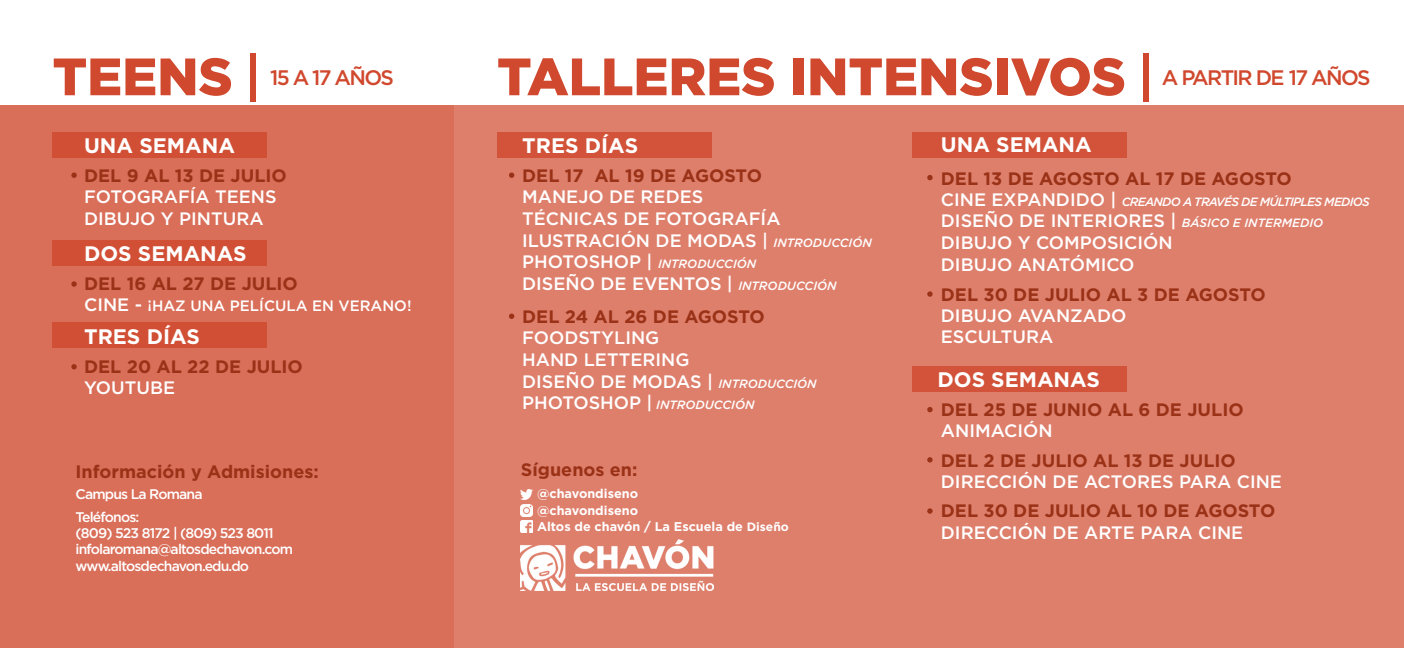
<style>
.page{position:relative;width:1404px;height:648px;background:#fff}
.page>*{position:absolute;margin:0;border:0;box-sizing:border-box;transform-origin:0 0}
.t1{font:900 52.5px "Gotham";color:#d0482d}
.t2{font:700 21px "Gotham";color:#fff}
.t3{font:500 21px "Gotham";letter-spacing:-.08em;color:#d0482d}
.t4{font:500 18px/21.6px "Gotham";color:#fff}
.t5{font:700 18px "Gotham";color:#9a3217}
.t6{font:500 15px "Gotham";color:#fff}
.t7{font:500 13.95px/16.4px "Gotham";letter-spacing:-.06em;color:#fff}
.t8{font:700 12.6px/16.5px "Gotham";color:#fff}
.t9{font:italic 500 12px "Gotham";letter-spacing:-.06em;color:#fff}
.t10{font:italic 500 12px "Gotham";color:#fff}
.s1{font-weight:500}
.s2{font-size:18px}
.s3{font-style:italic;font-size:12px}
.s4{font-style:normal;font-size:18px}
.s5{font-size:12px}
</style>
<div class="page">
<div style="left:0;top:105px;width:1404px;height:543px;background:#de7f6c"></div>
<div style="left:0;top:105px;width:454px;height:543px;background:#d96e59"></div>
<div style="left:52px;top:240px;width:215px;height:26px;background:#d14f35"></div>
<div style="left:52px;top:322px;width:215px;height:26px;background:#d14f35"></div>
<div style="left:913px;top:367px;width:214px;height:25px;background:#d25339"></div>
<svg style="left:927px;top:407px;width:6px;height:5px"></svg>
<svg style="left:927px;top:457px;width:6px;height:6px"></svg>
<svg style="left:927px;top:508px;width:6px;height:6px"></svg>
<div style="left:913px;top:132px;width:214px;height:26px;background:#d25339"></div>
<svg style="left:927px;top:175px;width:6px;height:5px"></svg>
<svg style="left:927px;top:291px;width:6px;height:6px"></svg>
<div style="left:497px;top:132px;width:214px;height:26px;background:#d25339"></div>
<svg style="left:509px;top:173px;width:5px;height:5px"></svg>
<svg style="left:509px;top:314px;width:5px;height:5px"></svg>
<div style="left:52px;top:132px;width:215px;height:26px;background:#d14f35"></div>
<svg style="left:71px;top:173px;width:6px;height:5px"></svg>
<svg style="left:71px;top:281px;width:6px;height:6px"></svg>
<svg style="left:71px;top:364px;width:6px;height:6px"></svg>
<svg style="left:520px;top:489px;width:13px;height:44px"></svg>
<img style="left:520px;top:540px;width:193px;height:51px">
<h1 class="t1" style="left:52px;top:41px;width:211px">TEENS <span class="s1">|</span></h1>
<h1 class="t1" style="left:497px;top:41px;width:659px">TALLERES INTENSIVOS <span class="s1">|</span></h1>
<p class="t3" style="left:270px;top:64px;width:125px">15 A 17 AÑOS</p>
<p class="t3" style="left:1162px;top:64px;width:210px">A PARTIR DE 17 AÑOS</p>
<p class="t2" style="left:84px;top:131px;width:152px">UNA SEMANA</p>
<p class="t5" style="left:84px;top:163px;width:204px">DEL 9 AL 13 DE JULIO</p>
<p class="t4" style="left:84px;top:186px;width:194px">FOTOGRAFÍA TEENS<br>DIBUJO Y PINTURA</p>
<p class="t2" style="left:84px;top:239px;width:164px">DOS SEMANAS</p>
<p class="t5" style="left:84px;top:272px;width:215px">DEL 16 AL 27 DE JULIO</p>
<p class="t6" style="left:84px;top:296px;width:329px"><span class="s2">CINE -</span> ¡HAZ UNA PELÍCULA EN VERANO!</p>
<p class="t2" style="left:84px;top:323px;width:117px">TRES DÍAS</p>
<p class="t5" style="left:84px;top:355px;width:220px">DEL 20 AL 22 DE JULIO</p>
<p class="t4" style="left:84px;top:377px;width:93px">YOUTUBE</p>
<p class="t5" style="left:76px;top:459px;width:245px">Información y Admisiones:</p>
<p class="t7" style="left:76px;top:483px;width:129px;line-height:22.4px">Campus La Romana<br>Teléfonos:</p>
<p class="t7" style="left:76px;top:525px;width:219px">(809) 523 8172 | (809) 523 8011 infolaromana@altosdechavon.com www.altosdechavon.edu.do</p>
<p class="t2" style="left:522px;top:131px;width:117px">TRES DÍAS</p>
<p class="t4" style="left:522px;top:186px;width:351px">MANEJO DE REDES<br>TÉCNICAS DE FOTOGRAFÍA<br>ILUSTRACIÓN DE MODAS | <span class="s3">INTRODUCCIÓN</span></p>
<p class="t10" style="left:522px;top:256px;width:236px"><span class="s4">PHOTOSHOP |</span> INTRODUCCIÓN</p>
<p class="t4" style="left:522px;top:272px;width:316px">DISEÑO DE EVENTOS | <span class="s3">INTRODUCCIÓN</span></p>
<p class="t4" style="left:522px;top:327px;width:296px">FOODSTYLING<br>HAND LETTERING<br>DISEÑO DE MODAS | <span class="s3">INTRODUCCIÓN</span></p>
<p class="t10" style="left:522px;top:397px;width:234px"><span class="s4">PHOTOSHOP |</span> INTRODUCCIÓN</p>
<p class="t5" style="left:522px;top:164px;width:241px">DEL 17 AL 19 DE AGOSTO</p>
<p class="t5" style="left:522px;top:305px;width:244px">DEL 24 AL 26 DE AGOSTO</p>
<p class="t5" style="left:521px;top:458px;width:118px">Síguenos en:</p>
<p class="t8" style="left:537px;top:486px;width:253px">@chavondiseno<br>@chavondiseno<br>Altos de chavón / La Escuela de <span class="s5">Diseño</span></p>
<p class="t2" style="left:941px;top:130px;width:152px">UNA SEMANA</p>
<p class="t9" style="left:941px;top:194px;width:430px"><span class="s4">CINE EXPANDIDO |</span> CREANDO A TRAVÉS DE MÚLTIPLES MEDIOS</p>
<p class="t4" style="left:941px;top:210px;width:384px">DISEÑO DE INTERIORES | <span class="s3">BÁSICO E INTERMEDIO<br></span>DIBUJO Y COMPOSICIÓN<br>DIBUJO ANATÓMICO</p>
<p class="t5" style="left:941px;top:166px;width:353px">DEL 13 DE AGOSTO AL 17 DE AGOSTO</p>
<p class="t5" style="left:941px;top:282px;width:326px">DEL 30 DE JULIO AL 3 DE AGOSTO</p>
<p class="t4" style="left:941px;top:304px;width:187px">DIBUJO AVANZADO<br>ESCULTURA</p>
<p class="t2" style="left:938px;top:366px;width:164px">DOS SEMANAS</p>
<p class="t4" style="left:941px;top:420px;width:113px">ANIMACIÓN</p>
<p class="t4" style="left:941px;top:471px;width:343px">DIRECCIÓN DE ACTORES PARA CINE</p>
<p class="t4" style="left:941px;top:521px;width:304px">DIRECCIÓN DE ARTE PARA CINE</p>
<p class="t5" style="left:941px;top:398px;width:304px">DEL 25 DE JUNIO AL 6 DE JULIO</p>
<p class="t5" style="left:941px;top:449px;width:296px">DEL 2 DE JULIO AL 13 DE JULIO</p>
<p class="t5" style="left:941px;top:499px;width:336px">DEL 30 DE JULIO AL 10 DE AGOSTO</p>
</div>
